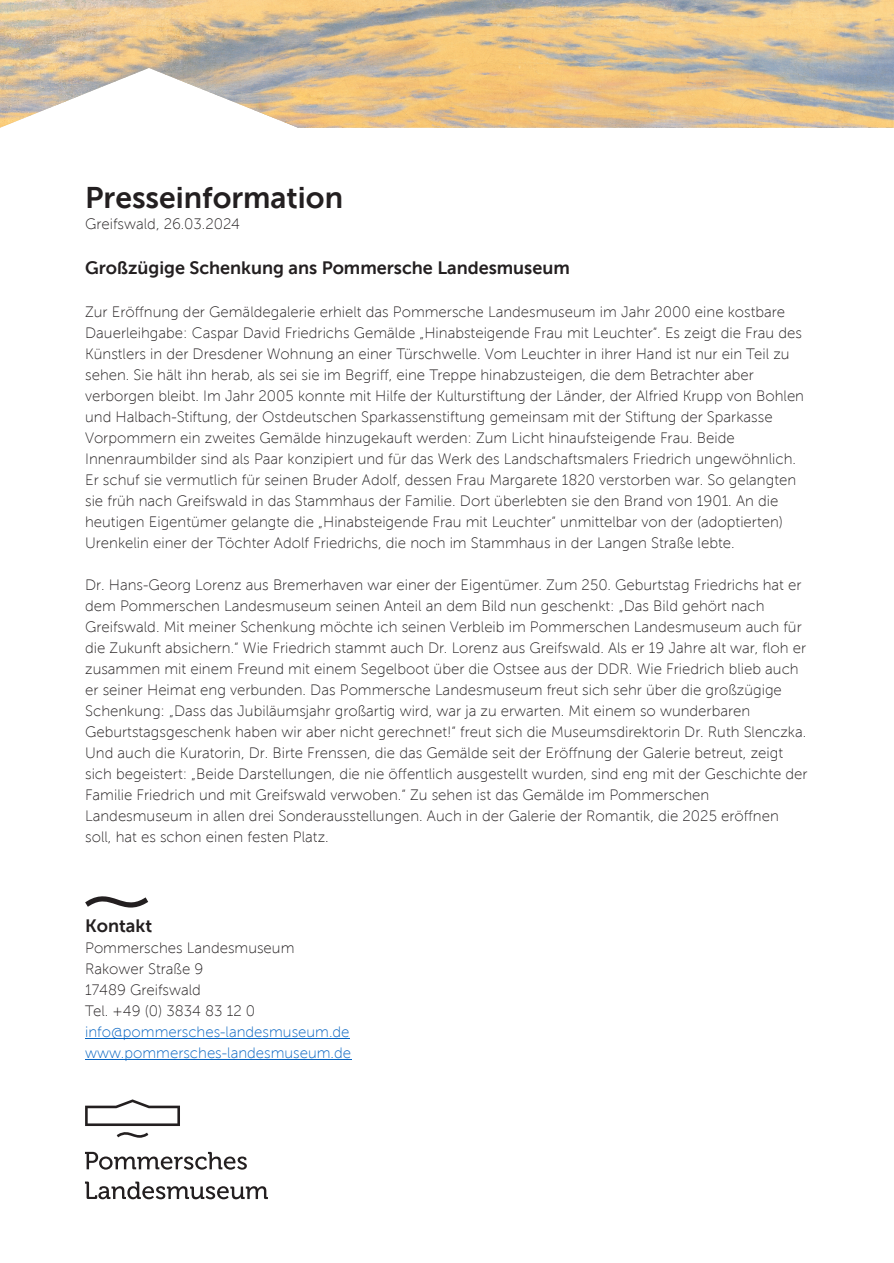
<style>
.page{position:relative;width:894px;height:1263px;background:#fff}
.page>*{position:absolute;margin:0;border:0;box-sizing:border-box;transform-origin:0 0}
.t1{font:30px "Museo Sans 700";color:#231f20}
.t2{font:18px "Museo Sans 700";color:#231f20}
.t3{font:15px/21px "Museo Sans 100";color:#231f20}
.t4{font:15px/21px "Museo Sans 100";color:#0563c1}
</style>
<div class="page">
<img style="left:0;top:0;width:893px;height:128px">
<hr style="left:85px;top:1038px;width:264px;height:1px;background:#0563c1">
<hr style="left:85px;top:1059px;width:266px;height:1px;background:#0563c1">
<svg style="left:85px;top:896px;width:63px;height:11px"></svg>
<svg style="left:85px;top:1152px;width:162px;height:18px"></svg>
<svg style="left:85px;top:1181px;width:183px;height:18px"></svg>
<svg style="left:85px;top:1099px;width:95px;height:39px"></svg>
<h1 class="t1" style="left:85px;top:187px;width:259px">Presseinformation</h1>
<p class="t3" style="left:85px;top:215px;width:156px">Greifswald, 26.03.2024</p>
<p class="t2" style="left:85px;top:262px;width:486px">Großzügige Schenkung ans Pommersche Landesmuseum</p>
<p class="t3" style="left:85px;top:302px;width:720px">Zur Eröffnung der Gemäldegalerie erhielt das Pommersche Landesmuseum im Jahr 2000 eine kostbare Dauerleihgabe: Caspar David Friedrichs Gemälde „Hinabsteigende Frau mit Leuchter“. Es zeigt die Frau des Künstlers in der Dresdener Wohnung an einer Türschwelle. Vom Leuchter in ihrer Hand ist nur ein Teil zu sehen. Sie hält ihn herab, als sei sie im Begriff, eine Treppe hinabzusteigen, die dem Betrachter aber verborgen bleibt. Im Jahr 2005 konnte mit Hilfe der Kulturstiftung der Länder, der Alfried Krupp von Bohlen und Halbach-Stiftung, der Ostdeutschen Sparkassenstiftung gemeinsam mit der Stiftung der Sparkasse Vorpommern ein zweites Gemälde hinzugekauft werden: Zum Licht hinaufsteigende Frau. Beide Innenraumbilder sind als Paar konzipiert und für das Werk des Landschaftsmalers Friedrich ungewöhnlich.<br>Er schuf sie vermutlich für seinen Bruder Adolf, dessen Frau Margarete 1820 verstorben war. So gelangten sie früh nach Greifswald in das Stammhaus der Familie. Dort überlebten sie den Brand von 1901. An die heutigen Eigentümer gelangte die „Hinabsteigende Frau mit Leuchter“ unmittelbar von der (adoptierten)<br>Urenkelin einer der Töchter Adolf Friedrichs, die noch im Stammhaus in der Langen Straße lebte.</p>
<p class="t3" style="left:85px;top:575px;width:723px">Dr. Hans-Georg Lorenz aus Bremerhaven war einer der Eigentümer. Zum 250. Geburtstag Friedrichs hat er dem Pommerschen Landesmuseum seinen Anteil an dem Bild nun geschenkt: „Das Bild gehört nach Greifswald. Mit meiner Schenkung möchte ich seinen Verbleib im Pommerschen Landesmuseum auch für die Zukunft absichern.“ Wie Friedrich stammt auch Dr. Lorenz aus Greifswald. Als er 19 Jahre alt war, floh er zusammen mit einem Freund mit einem Segelboot über die Ostsee aus der DDR. Wie Friedrich blieb auch er seiner Heimat eng verbunden. Das Pommersche Landesmuseum freut sich sehr über die großzügige Schenkung: „Dass das Jubiläumsjahr großartig wird, war ja zu erwarten. Mit einem so wunderbaren Geburtstagsgeschenk haben wir aber nicht gerechnet!“ freut sich die Museumsdirektorin Dr. Ruth Slenczka.<br>Und auch die Kuratorin, Dr. Birte Frenssen, die das Gemälde seit der Eröffnung der Galerie betreut, zeigt sich begeistert: „Beide Darstellungen, die nie öffentlich ausgestellt wurden, sind eng mit der Geschichte der Familie Friedrich und mit Greifswald verwoben.“ Zu sehen ist das Gemälde im Pommerschen Landesmuseum in allen drei Sonderausstellungen. Auch in der Galerie der Romantik, die 2025 eröffnen soll, hat es schon einen festen Platz.</p>
<p class="t2" style="left:85px;top:919px;width:68px">Kontakt</p>
<p class="t3" style="left:85px;top:938px;width:211px">Pommersches Landesmuseum<br>Rakower Straße 9<br>17489 Greifswald<br>Tel. +49 (0) 3834 83 12 0</p>
<p class="t4" style="left:85px;top:1022px;width:267px">info@pommersches-landesmuseum.de www.pommersches-landesmuseum.de</p>
</div>
